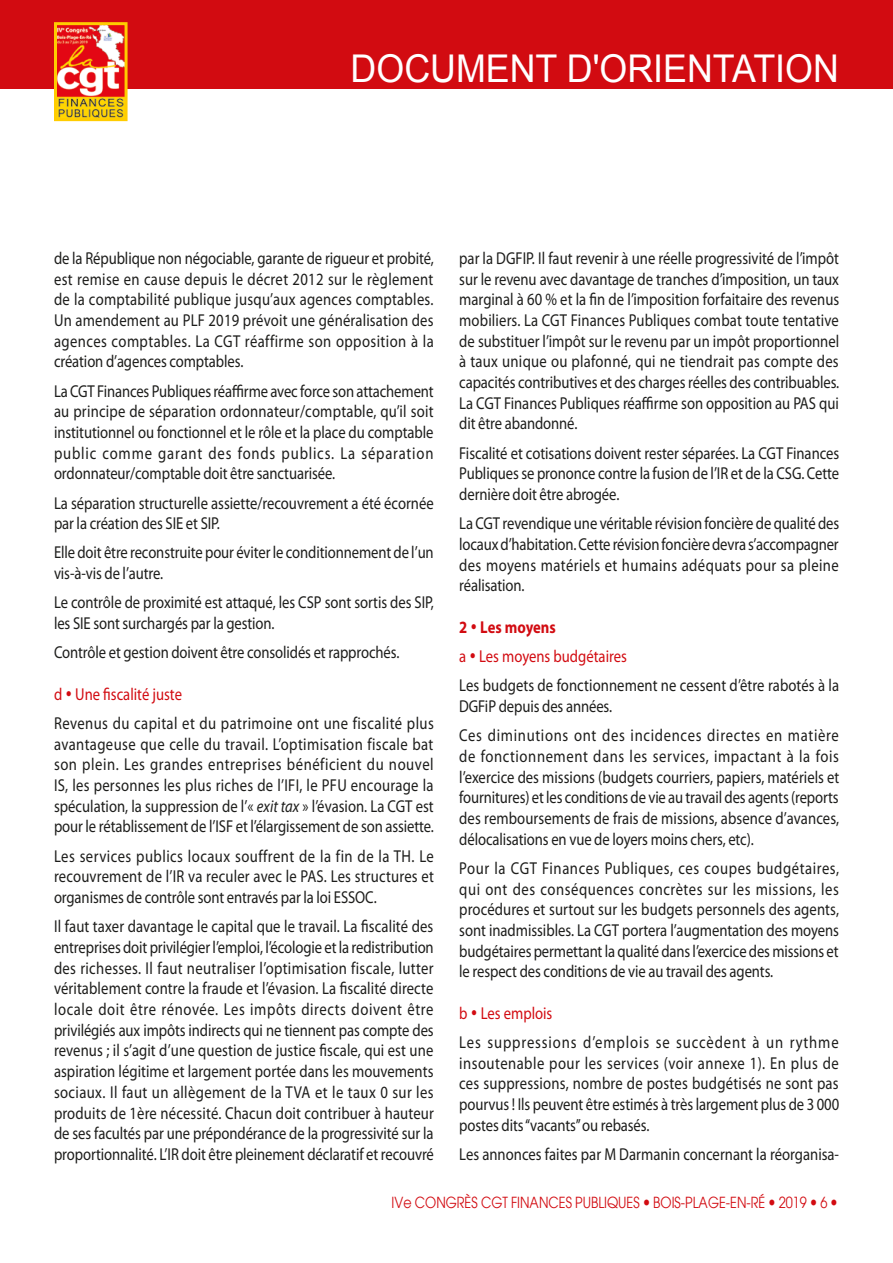
<style>
.page{position:relative;width:893px;height:1263px;background:#fff}
.page>*{position:absolute;margin:0;border:0;box-sizing:border-box;transform-origin:0 0}
.t1{font:38.25px "Arial";color:#fff;scale:.94 1}
.t2{font:17.25px/20.7px "Myriad Pro";letter-spacing:-.005em;color:#1d1d1b;text-align:justify;scale:.85 1}
.t3{font:17.25px "Myriad Pro";color:#d20b11;scale:.85 1}
.t4{font:700 17.25px "Myriad Pro";color:#d20b11;scale:.85 1}
.t5{font:15px "Avant Garde";color:#d20b11;scale:.85 1}
.s1{font-style:italic}
</style>
<div class="page">
<div style="left:0;top:0;width:893px;height:89px;background:#d20b11"></div>
<img style="left:58px;top:26px;width:66px;height:91px">
<div style="left:54px;top:22px;width:74px;height:99px;border:3px solid #fc0"></div>
<h1 class="t1" style="left:351px;top:43px;width:521px">DOCUMENT D'ORIENTATION</h1>
<p class="t2" style="left:54px;top:247px;width:448px">de la République non négociable, garante de rigueur et probité, est remise en cause depuis le décret 2012 sur le règlement de la comptabilité publique jusqu’aux agences comptables.<br>Un amendement au PLF 2019 prévoit une généralisation des agences comptables. La CGT réaffirme son opposition à la création d’agences comptables.</p>
<p class="t2" style="left:54px;top:380px;width:448px">La CGT Finances Publiques réaffirme avec force son attachement au principe de séparation ordonnateur/comptable, qu’il soit institutionnel ou fonctionnel et le rôle et la place du comptable public comme garant des fonds publics. La séparation ordonnateur/comptable doit être sanctuarisée.</p>
<p class="t2" style="left:54px;top:492px;width:448px">La séparation structurelle assiette/recouvrement a été écornée par la création des SIE et SIP.</p>
<p class="t2" style="left:54px;top:542px;width:448px">Elle doit être reconstruite pour éviter le conditionnement de l’un vis-à-vis de l’autre.</p>
<p class="t2" style="left:54px;top:592px;width:449px">Le contrôle de proximité est attaqué, les CSP sont sortis des SIP, les SIE sont surchargés par la gestion.</p>
<p class="t2" style="left:54px;top:642px;width:408px">Contrôle et gestion doivent être consolidés et rapprochés.</p>
<p class="t3" style="left:54px;top:683px;width:152px">d • Une fiscalité juste</p>
<p class="t2" style="left:54px;top:712px;width:449px">Revenus du capital et du patrimoine ont une fiscalité plus avantageuse que celle du travail. L’optimisation fiscale bat son plein. Les grandes entreprises bénéficient du nouvel IS, les personnes les plus riches de l’IFI, le PFU encourage la spéculation, la suppression de l’« <span class="s1">exit tax</span> » l’évasion. La CGT est pour le rétablissement de l’ISF et l’élargissement de son assiette.</p>
<p class="t2" style="left:54px;top:845px;width:449px">Les services publics locaux souffrent de la fin de la TH. Le recouvrement de l’IR va reculer avec le PAS. Les structures et organismes de contrôle sont entravés par la loi ESSOC.</p>
<p class="t2" style="left:54px;top:916px;width:449px">Il faut taxer davantage le capital que le travail. La fiscalité des entreprises doit privilégier l’emploi, l’écologie et la redistribution des richesses. Il faut neutraliser l’optimisation fiscale, lutter véritablement contre la fraude et l’évasion. La fiscalité directe locale doit être rénovée. Les impôts directs doivent être privilégiés aux impôts indirects qui ne tiennent pas compte des revenus ; il s’agit d’une question de justice fiscale, qui est une aspiration légitime et largement portée dans les mouvements sociaux. Il faut un allègement de la TVA et le taux 0 sur les produits de 1ère nécessité. Chacun doit contribuer à hauteur de ses facultés par une prépondérance de la progressivité sur la proportionnalité. L’IR doit être pleinement déclaratif et recouvré</p>
<p class="t2" style="left:459px;top:247px;width:449px">par la DGFIP. Il faut revenir à une réelle progressivité de l’impôt sur le revenu avec davantage de tranches d’imposition, un taux marginal à 60 % et la fin de l’imposition forfaitaire des revenus mobiliers. La CGT Finances Publiques combat toute tentative de substituer l’impôt sur le revenu par un impôt proportionnel à taux unique ou plafonné, qui ne tiendrait pas compte des capacités contributives et des charges réelles des contribuables.<br>La CGT Finances Publiques réaffirme son opposition au PAS qui dit être abandonné.</p>
<p class="t2" style="left:459px;top:442px;width:449px">Fiscalité et cotisations doivent rester séparées. La CGT Finances Publiques se prononce contre la fusion de l’IR et de la CSG. Cette dernière doit être abrogée.</p>
<p class="t2" style="left:459px;top:513px;width:449px">La CGT revendique une véritable révision foncière de qualité des locaux d’habitation. Cette révision foncière devra s’accompagner des moyens matériels et humains adéquats pour sa pleine réalisation.</p>
<p class="t4" style="left:459px;top:616px;width:115px">2 • Les moyens</p>
<p class="t3" style="left:459px;top:645px;width:199px">a • Les moyens budgétaires</p>
<p class="t2" style="left:459px;top:675px;width:448px">Les budgets de fonctionnement ne cessent d’être rabotés à la<br>DGFiP depuis des années.</p>
<p class="t2" style="left:459px;top:725px;width:449px">Ces diminutions ont des incidences directes en matière de fonctionnement dans les services, impactant à la fois l’exercice des missions (budgets courriers, papiers, matériels et fournitures) et les conditions de vie au travail des agents (reports des remboursements de frais de missions, absence d’avances, délocalisations en vue de loyers moins chers, etc).</p>
<p class="t2" style="left:459px;top:857px;width:448px">Pour la CGT Finances Publiques, ces coupes budgétaires, qui ont des conséquences concrètes sur les missions, les procédures et surtout sur les budgets personnels des agents, sont inadmissibles. La CGT portera l’augmentation des moyens budgétaires permettant la qualité dans l’exercice des missions et le respect des conditions de vie au travail des agents.</p>
<p class="t3" style="left:459px;top:1002px;width:111px">b • Les emplois</p>
<p class="t2" style="left:459px;top:1031px;width:448px">Les suppressions d’emplois se succèdent à un rythme insoutenable pour les services (voir annexe 1). En plus de ces suppressions, nombre de postes budgétisés ne sont pas pourvus ! Ils peuvent être estimés à très largement plus de 3 000 postes dits ‘‘vacants’’ ou rebasés.</p>
<p class="t2" style="left:459px;top:1143px;width:448px">Les annonces faites par M Darmanin concernant la réorganisa-</p>
<p class="t5" style="left:392px;top:1193px;width:514px">IVe CONGRÈS CGT FINANCES PUBLIQUES BOIS-PLAGE-EN-RÉ 2019 6</p>
</div>
